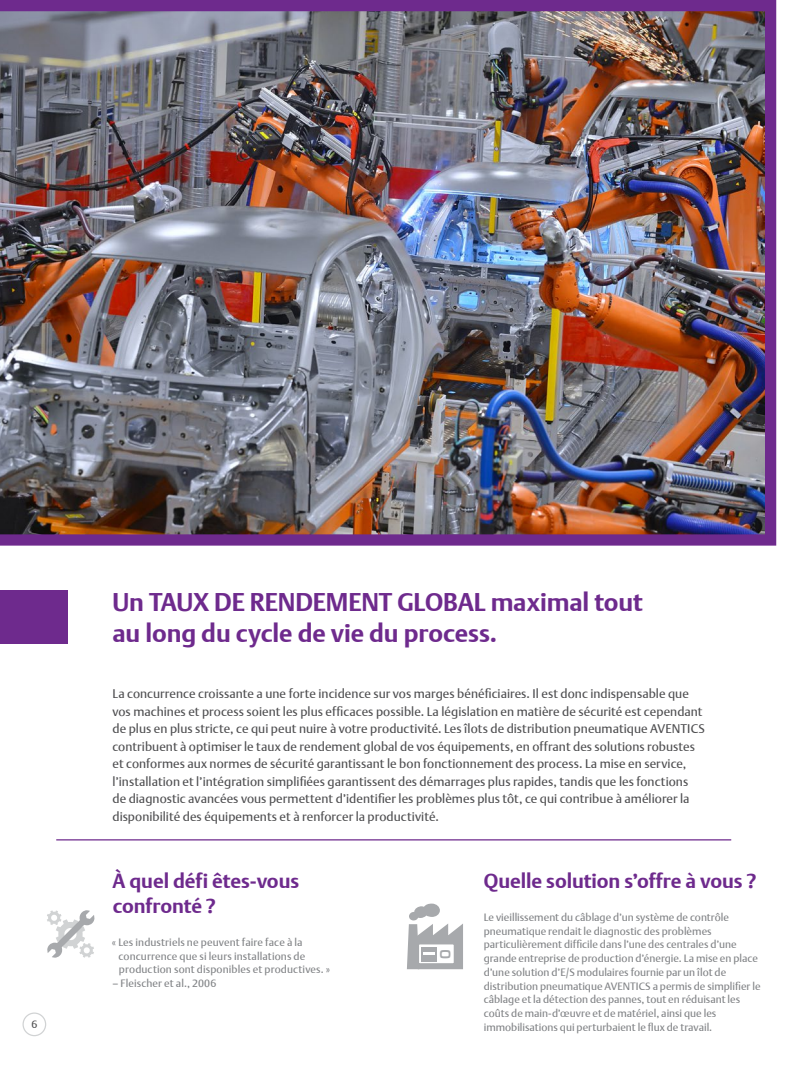
<style>
.page{position:relative;width:810px;height:1080px;background:#fff}
.page>*{position:absolute;margin:0;border:0;box-sizing:border-box;transform-origin:0 0}
.t1{font:25px/31.2px "DTL Argo T Bold";letter-spacing:-.005em;color:#6e2a8d}
.t2{font:20px/25px "DTL Argo T Bold";letter-spacing:-.005em;color:#6e2a8d}
.t3{font:700 15.38px "Eurostile";color:#a7a9ac}
.t4{font:12.5px/17.5px "DTL Argo T";letter-spacing:.005em;color:#4d4d4f}
.t5{font:10.62px/13.8px "DTL Argo T";color:#808285}
.t6{font:10.62px "DTL Argo T";color:#4d4d4f}
</style>
<div class="page">
<div style="left:22px;top:1012px;width:24px;height:24px;border:1px solid #d1d3d4;border-radius:50%"></div>
<div style="left:0;top:591px;width:68px;height:53px;background:#6e2a8d"></div>
<img style="left:0;top:0;width:776px;height:546px">
<svg style="left:47px;top:910px;width:48px;height:48px"></svg>
<svg style="left:407px;top:904px;width:56px;height:65px"></svg>
<hr style="left:56px;top:839px;width:675px;height:1px;background:#6e2a8d">
<p class="t6" style="left:31px;top:1018px;width:7px">6</p>
<p class="t1" style="left:112px;top:587px;width:532px">Un TAUX DE RENDEMENT GLOBAL maximal tout au long du cycle de vie du process.</p>
<p class="t4" style="left:112px;top:685px;width:594px">La concurrence croissante a une forte incidence sur vos marges bénéficiaires. Il est donc indispensable que vos machines et process soient les plus efficaces possible. La législation en matière de sécurité est cependant de plus en plus stricte, ce qui peut nuire à votre productivité. Les îlots de distribution pneumatique AVENTICS contribuent à optimiser le taux de rendement global de vos équipements, en offrant des solutions robustes et conformes aux normes de sécurité garantissant le bon fonctionnement des process. La mise en service, l’installation et l’intégration simplifiées garantissent des démarrages plus rapides, tandis que les fonctions de diagnostic avancées vous permettent d’identifier les problèmes plus tôt, ce qui contribue à améliorer la disponibilité des équipements et à renforcer la productivité.</p>
<p class="t2" style="left:112px;top:869px;width:188px">À quel défi êtes-vous confronté ?</p>
<p class="t5" style="left:119px;top:935px;width:213px;text-indent:-7px">« Les industriels ne peuvent faire face à la concurrence que si leurs installations de production sont disponibles et productives. »</p>
<p class="t5" style="left:112px;top:977px;width:105px">– Fleischer et al., 2006</p>
<p class="t3" style="left:437px;top:959px;width:11px;rotate:-90deg">0</p>
<p class="t2" style="left:484px;top:869px;width:274px">Quelle solution s’offre à vous ?</p>
<p class="t5" style="left:484px;top:910px;width:278px">Le vieillissement du câblage d’un système de contrôle pneumatique rendait le diagnostic des problèmes particulièrement difficile dans l’une des centrales d’une grande entreprise de production d’énergie. La mise en place d’une solution d’E/S modulaires fournie par un îlot de distribution pneumatique AVENTICS a permis de simplifier le câblage et la détection des pannes, tout en réduisant les coûts de main-d’œuvre et de matériel, ainsi que les immobilisations qui perturbaient le flux de travail.</p>
</div>
